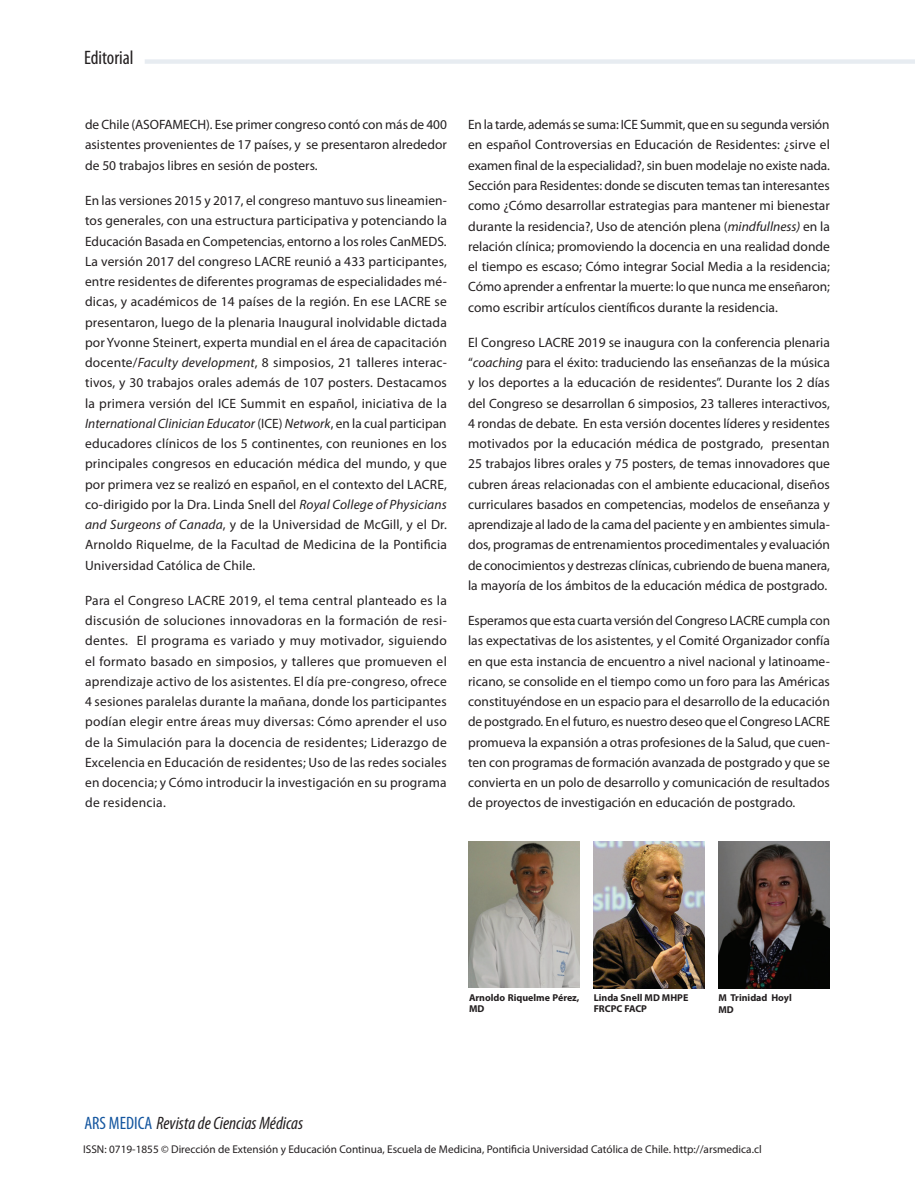
<style>
.page{position:relative;width:915px;height:1191px;background:#fff}
.page>*{position:absolute;margin:0;border:0;box-sizing:border-box;transform-origin:0 0}
.t1{font:condensed 19.5px "Myriad Pro";color:#231f20}
.t2{font:italic condensed 18px "Myriad Pro";color:#231f20}
.t3{font:13.5px/20.2px "Myriad Pro";color:#231f20;text-align:justify}
.t4{font:11.25px "Myriad Pro";color:#231f20}
.t5{font:700 9.9px/11.2px "Myriad Pro";color:#231f20}
.s1{font-style:italic}
.s2{font-style:normal;color:#13559f}
</style>
<div class="page">
<div style="left:145px;top:59px;width:769px;height:5px;background:#e7ecf1"></div>
<img style="left:718px;top:841px;width:111px;height:147px">
<img style="left:593px;top:841px;width:111px;height:147px">
<img style="left:468px;top:841px;width:111px;height:146px">
<h1 class="t1" style="left:84px;top:47px;width:51px">Editorial</h1>
<p class="t3" style="left:85px;top:114px;width:363px">de Chile (ASOFAMECH). Ese primer congreso contó con más de 400 asistentes provenientes de 17 países, y se presentaron alrededor de 50 trabajos libres en sesión de posters.</p>
<p class="t3" style="left:85px;top:190px;width:363px">En las versiones 2015 y 2017, el congreso mantuvo sus lineamien&shy;tos generales, con una estructura participativa y potenciando la Educación Basada en Competencias, entorno a los roles CanMEDS.<br>La versión 2017 del congreso LACRE reunió a 433 participantes, entre residentes de diferentes programas de especialidades mé&shy;dicas, y académicos de 14 países de la región. En ese LACRE se presentaron, luego de la plenaria Inaugural inolvidable dictada por Yvonne Steinert, experta mundial en el área de capacitación docente/<span class="s1">Faculty development</span>, 8 simposios, 21 talleres interac&shy;tivos, y 30 trabajos orales además de 107 posters. Destacamos la primera versión del ICE Summit en español, iniciativa de la <span class="s1">International Clinician Educator</span> (ICE) <span class="s1">Network</span>, en la cual participan educadores clínicos de los 5 continentes, con reuniones en los principales congresos en educación médica del mundo, y que por primera vez se realizó en español, en el contexto del LACRE, co-dirigido por la Dra. Linda Snell del <span class="s1">Royal College of Physicians and Surgeons of Canada</span>, y de la Universidad de McGill, y el Dr.<br>Arnoldo Riquelme, de la Facultad de Medicina de la Pontificia Universidad Católica de Chile.</p>
<p class="t3" style="left:85px;top:590px;width:363px">Para el Congreso LACRE 2019, el tema central planteado es la discusión de soluciones innovadoras en la formación de resi&shy;dentes. El programa es variado y muy motivador, siguiendo el formato basado en simposios, y talleres que promueven el aprendizaje activo de los asistentes. El día pre-congreso, ofrece 4 sesiones paralelas durante la mañana, donde los participantes podían elegir entre áreas muy diversas: Cómo aprender el uso de la Simulación para la docencia de residentes; Liderazgo de Excelencia en Educación de residentes; Uso de las redes sociales en docencia; y Cómo introducir la investigación en su programa de residencia.</p>
<p class="t3" style="left:468px;top:114px;width:363px">En la tarde, además se suma: ICE Summit, que en su segunda versión en español Controversias en Educación de Residentes: ¿sirve el examen final de la especialidad?, sin buen modelaje no existe nada.<br>Sección para Residentes: donde se discuten temas tan interesantes como ¿Cómo desarrollar estrategias para mantener mi bienestar durante la residencia?, Uso de atención plena (<span class="s1">mindfullness)</span> en la relación clínica; promoviendo la docencia en una realidad donde el tiempo es escaso; Cómo integrar Social Media a la residencia; Cómo aprender a enfrentar la muerte: lo que nunca me enseñaron; como escribir artículos científicos durante la residencia.</p>
<p class="t3" style="left:468px;top:332px;width:363px">El Congreso LACRE 2019 se inaugura con la conferencia plenaria “<span class="s1">coaching</span> para el éxito: traduciendo las enseñanzas de la música y los deportes a la educación de residentes”. Durante los 2 días del Congreso se desarrollan 6 simposios, 23 talleres interactivos, 4 rondas de debate. En esta versión docentes líderes y residentes motivados por la educación médica de postgrado, presentan 25 trabajos libres orales y 75 posters, de temas innovadores que cubren áreas relacionadas con el ambiente educacional, diseños curriculares basados en competencias, modelos de enseñanza y aprendizaje al lado de la cama del paciente y en ambientes simula&shy;dos, programas de entrenamientos procedimentales y evaluación de conocimientos y destrezas clínicas, cubriendo de buena manera, la mayoría de los ámbitos de la educación médica de postgrado.</p>
<p class="t3" style="left:468px;top:610px;width:363px">Esperamos que esta cuarta versión del Congreso LACRE cumpla con las expectativas de los asistentes, y el Comité Organizador confía en que esta instancia de encuentro a nivel nacional y latinoame&shy;ricano, se consolide en el tiempo como un foro para las Américas constituyéndose en un espacio para el desarrollo de la educación de postgrado. En el futuro, es nuestro deseo que el Congreso LACRE promueva la expansión a otras profesiones de la Salud, que cuen&shy;ten con programas de formación avanzada de postgrado y que se convierta en un polo de desarrollo y comunicación de resultados de proyectos de investigación en educación de postgrado.</p>
<h2 class="t2" style="left:84px;top:1112px;width:220px"><span class="s2">ARS MEDICA</span> Revista de Ciencias Médicas</h2>
<p class="t5" style="left:469px;top:991px;width:112px">Arnoldo Riquelme Pérez,<br>MD</p>
<p class="t5" style="left:593px;top:991px;width:96px">Linda Snell MD MHPE<br>FRCPC FACP</p>
<p class="t5" style="left:718px;top:991px;width:75px;line-height:12px">M Trinidad Hoyl<br>MD</p>
<p class="t4" style="left:83px;top:1141px;width:679px">ISSN: 0719-1855 © Dirección de Extensión y Educación Continua, Escuela de Medicina, Pontificia Universidad Católica de Chile. http://arsmedica.cl</p>
</div>
